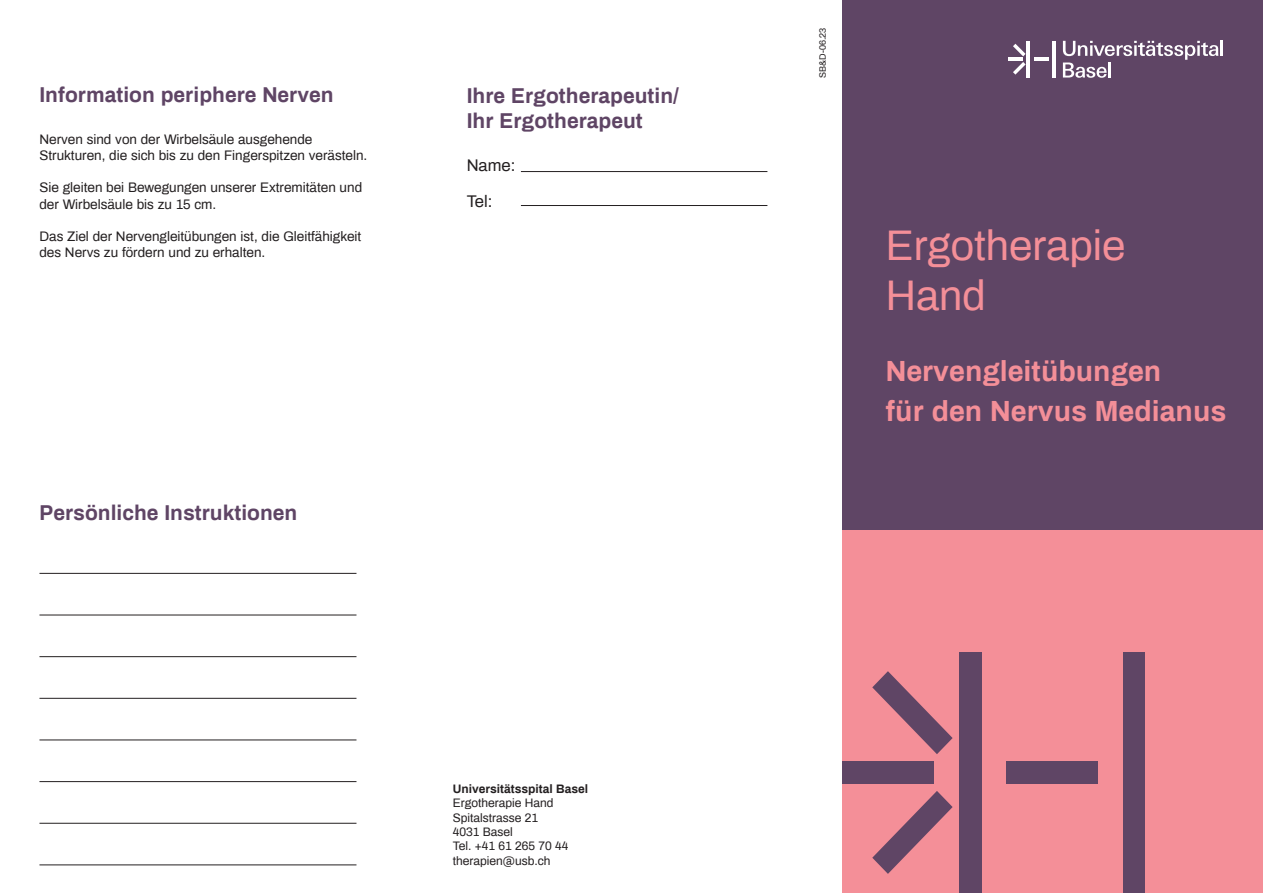
<style>
.page{position:relative;width:1263px;height:893px;background:#fff}
.page>*{position:absolute;margin:0;border:0;box-sizing:border-box;transform-origin:0 0}
.t1{font:41.85px "Archivo";color:#f48f98}
.Titelschrift_Light_W{font:700 28.5px "Archivo";color:#f48f98}
.t2{font:700 21px "Archivo";color:#5f4565}
.t3{font:16.5px "Archivo";color:#231f20}
.t4{font:13.5px/16.2px "Archivo";color:#231f20}
.t5{font:12px "Archivo";color:#231f20}
.t6{font:700 12px "Archivo";color:#231f20}
.t7{font:9px "Archivo";color:#231f20}
</style>
<div class="page">
<div style="left:843px;top:0;width:420px;height:893px;background:#5f4565"></div>
<hr style="left:1027px;top:41px;width:3px;height:37px;background:#fff">
<hr style="left:1052px;top:41px;width:4px;height:37px;background:#fff">
<hr style="left:1034px;top:57px;width:14px;height:4px;background:#fff">
<hr style="left:1008px;top:57px;width:15px;height:4px;background:#fff">
<svg style="left:1013px;top:44px;width:12px;height:12px"></svg>
<svg style="left:1013px;top:62px;width:12px;height:13px"></svg>
<hr style="left:1220px;top:41px;width:3px;height:15px;background:#fff">
<svg style="left:1063px;top:41px;width:155px;height:37px"></svg>
<hr style="left:1108px;top:63px;width:3px;height:15px;background:#fff">
<hr style="left:521px;top:171px;width:246px;height:1px;background:#231f20">
<hr style="left:521px;top:205px;width:246px;height:1px;background:#231f20">
<div style="left:843px;top:530px;width:420px;height:363px;background:#f48f98"></div>
<div style="left:959px;top:652px;width:22px;height:241px;background:#5f4565"></div>
<div style="left:1123px;top:652px;width:21px;height:241px;background:#5f4565"></div>
<div style="left:1006px;top:761px;width:92px;height:23px;background:#5f4565"></div>
<div style="left:843px;top:761px;width:91px;height:23px;background:#5f4565"></div>
<svg style="left:872px;top:671px;width:81px;height:83px"></svg>
<svg style="left:872px;top:791px;width:81px;height:83px"></svg>
<hr style="left:39px;top:573px;width:317px;height:1px;background:#231f20">
<hr style="left:39px;top:615px;width:317px;height:1px;background:#231f20">
<hr style="left:39px;top:656px;width:317px;height:1px;background:#231f20">
<hr style="left:39px;top:698px;width:317px;height:1px;background:#231f20">
<hr style="left:39px;top:740px;width:317px;height:1px;background:#231f20">
<hr style="left:39px;top:781px;width:317px;height:1px;background:#231f20">
<hr style="left:39px;top:823px;width:317px;height:1px;background:#231f20">
<hr style="left:39px;top:865px;width:317px;height:1px;background:#231f20">
<p class="t2" style="left:39px;top:80px;width:296px">Information periphere Nerven</p>
<p class="t4" style="left:39px;top:130px;width:274px">Nerven sind von der Wirbelsäule ausgehende</p>
<p class="t4" style="left:39px;top:146px;width:329px">Strukturen, die sich bis zu den Fingerspitzen verästeln.</p>
<p class="t4" style="left:39px;top:179px;width:324px">Sie gleiten bei Bewegungen unserer Extremitäten und der Wirbelsäule bis zu 15 cm.</p>
<p class="t4" style="left:39px;top:227px;width:323px">Das Ziel der Nervengleitübungen ist, die Gleitfähigkeit des Nervs zu fördern und zu erhalten.</p>
<p class="t2" style="left:39px;top:498px;width:259px">Persönliche Instruktionen</p>
<p class="t2" style="left:467px;top:80px;width:214px">Ihre Ergotherapeutin/</p>
<p class="t2" style="left:467px;top:105px;width:178px">Ihr Ergotherapeut</p>
<p class="t3" style="left:467px;top:153px;width:50px">Name:</p>
<p class="t3" style="left:467px;top:189px;width:27px">Tel:</p>
<p class="t6" style="left:453px;top:780px;width:137px">Universitätsspital Basel</p>
<p class="t5" style="left:453px;top:794px;width:102px">Ergotherapie Hand</p>
<p class="t5" style="left:453px;top:808px;width:87px">Spitalstrasse 21</p>
<p class="t5" style="left:453px;top:823px;width:62px">4031 Basel</p>
<p class="t5" style="left:453px;top:837px;width:117px">Tel. +41 61 265 70 44</p>
<p class="t5" style="left:453px;top:852px;width:99px">therapien@usb.ch</p>
<p class="t7" style="left:816px;top:78px;width:52px;rotate:-90deg">SB&amp;D-06.23</p>
<p class="t1" style="left:886px;top:215px;width:241px">Ergotherapie</p>
<p class="t1" style="left:886px;top:265px;width:102px">Hand</p>
<p class="Titelschrift_Light_W" style="left:886px;top:350px;width:277px">Nervengleitübungen</p>
<p class="Titelschrift_Light_W" style="left:886px;top:391px;width:342px">für den Nervus Medianus</p>
</div>
